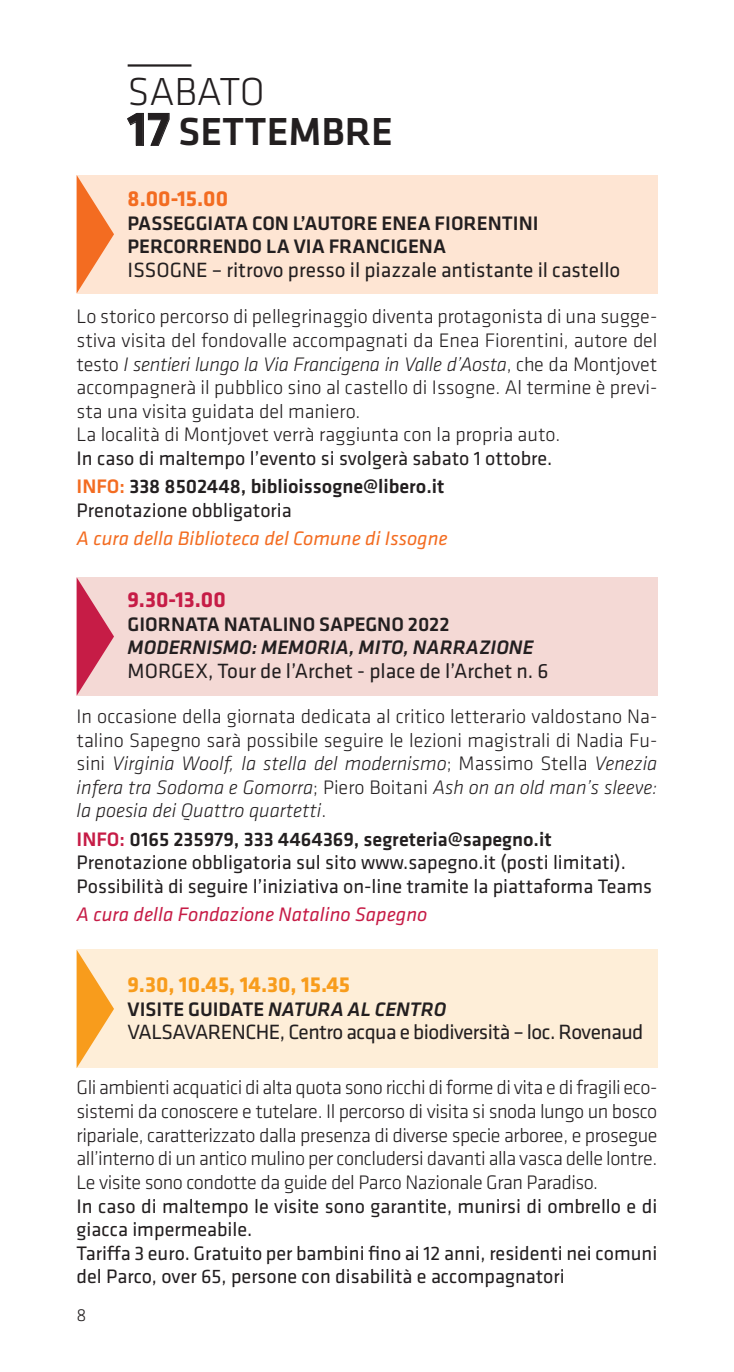
<style>
.page{position:relative;width:734px;height:1372px;background:#fff}
.page>*{position:absolute;margin:0;border:0;box-sizing:border-box;transform-origin:0 0}
.t1{font:500 40.5px/40.5px "Klavika";color:#231f20}
.t2{font:700 22.5px "Klavika";color:#f89c1c}
.t3{font:700 22.5px "Klavika";color:#f36c21}
.t4{font:700 22.5px "Klavika";color:#c61c46}
.t5{font:21.38px "Klavika";color:#231f20}
.t6{font:21.38px "Klavika";letter-spacing:-.025em;color:#231f20}
.t7{font:300 20.25px/23.6px "Klavika";color:#231f20;text-align:justify}
.t8{font:20.25px/23.6px "Klavika";color:#231f20}
.t9{font:500 20.25px/23.6px "Klavika";color:#231f20}
.t10{font:italic 500 20.25px "Klavika";color:#231f20}
.t11{font:italic 20.25px "Klavika";color:#f36c21}
.t12{font:italic 20.25px "Klavika";color:#c61c46}
.t13{font:300 18px "Klavika";color:#231f20}
.s1{font-weight:300}
.s2{font-weight:700;font-size:49.5px}
.s3{font-style:italic}
.s4{font-weight:500;color:#f36c21}
.s5{font-weight:500}
.s6{font-weight:500;color:#c61c46}
.s7{font-style:normal}
</style>
<div class="page">
<div style="left:77px;top:175px;width:580px;height:118px;background:#fee5d3"></div>
<svg style="left:77px;top:175px;width:37px;height:118px"></svg>
<div style="left:77px;top:577px;width:580px;height:119px;background:#f4d9d5"></div>
<svg style="left:77px;top:578px;width:37px;height:117px"></svg>
<div style="left:77px;top:949px;width:580px;height:119px;background:#feeed8"></div>
<svg style="left:77px;top:950px;width:37px;height:118px"></svg>
<hr style="left:128px;top:64px;width:63px;height:3px;background:#231f20">
<h1 class="t1" style="left:128px;top:72px;width:267px"><span class="s1">SABATO<br></span><span class="s2">17</span> SETTEMBRE</h1>
<p class="t3" style="left:128px;top:186px;width:102px">8.00-15.00</p>
<p class="t9" style="left:128px;top:212px;width:412px">PASSEGGIATA CON L’AUTORE ENEA FIORENTINI<br>PERCORRENDO LA VIA FRANCIGENA</p>
<p class="t5" style="left:128px;top:258px;width:494px">ISSOGNE – ritrovo presso il piazzale antistante il castello</p>
<p class="t7" style="left:77px;top:305px;width:582px;text-align:left">Lo storico percorso di pellegrinaggio diventa protagonista di una sugge&shy;stiva visita del fondovalle accompagnati da Enea Fiorentini, autore del testo <span class="s3">I sentieri lungo la Via Francigena in Valle d’Aosta</span>, che da Montjovet accompagnerà il pubblico sino al castello di Issogne. Al termine è previ&shy;sta una visita guidata del maniero.<br>La località di Montjovet verrà raggiunta con la propria auto.</p>
<p class="t8" style="left:77px;top:444px;width:477px;line-height:28.1px">In caso di maltempo l’evento si svolgerà sabato 1 ottobre.<br><span class="s4">INFO:</span> <span class="s5">338 8502448, biblioissogne@libero.it</span></p>
<p class="t8" style="left:77px;top:498px;width:217px">Prenotazione obbligatoria</p>
<p class="t11" style="left:77px;top:527px;width:372px">A cura della Biblioteca del Comune di Issogne</p>
<p class="t4" style="left:128px;top:587px;width:100px">9.30-13.00</p>
<p class="t9" style="left:128px;top:612px;width:323px">GIORNATA NATALINO SAPEGNO 2022</p>
<p class="t10" style="left:128px;top:636px;width:407px">MODERNISMO: MEMORIA, MITO, NARRAZIONE</p>
<p class="t5" style="left:128px;top:659px;width:422px">MORGEX, Tour de l’Archet - place de l’Archet n. 6</p>
<p class="t7" style="left:77px;top:704px;width:582px">In occasione della giornata dedicata al critico letterario valdostano Na&shy;talino Sapegno sarà possibile seguire le lezioni magistrali di Nadia Fu&shy;sini <span class="s3">Virginia Woolf, la stella del modernismo</span>; Massimo Stella <span class="s3">Venezia infera tra Sodoma e Gomorra</span>; Piero Boitani <span class="s3">Ash on an old man’s sleeve: la poesia dei Quattro quartetti</span>.</p>
<p class="t8" style="left:77px;top:827px;width:577px"><span class="s6">INFO:</span> <span class="s5">0165 235979, 333 4464369, segreteria@sapegno.it<br></span>Prenotazione obbligatoria sul sito www.sapegno.it (posti limitati).<br>Possibilità di seguire l’iniziativa on-line tramite la piattaforma Teams</p>
<p class="t12" style="left:77px;top:903px;width:352px">A cura della Fondazione Natalino Sapegno</p>
<p class="t2" style="left:128px;top:972px;width:224px">9.30, 10.45, 14.30, 15.45</p>
<p class="t10" style="left:128px;top:997px;width:320px"><span class="s7">VISITE GUIDATE</span> NATURA AL CENTRO</p>
<p class="t6" style="left:128px;top:1020px;width:517px">VALSAVARENCHE, Centro acqua e biodiversità – loc. Rovenaud</p>
<p class="t7" style="left:77px;top:1076px;width:582px">Gli ambienti acquatici di alta quota sono ricchi di forme di vita e di fragili eco&shy;sistemi da conoscere e tutelare. Il percorso di visita si snoda lungo un bosco ripariale, caratterizzato dalla presenza di diverse specie arboree, e prosegue all’interno di un antico mulino per concludersi davanti alla vasca delle lontre.<br>Le visite sono condotte da guide del Parco Nazionale Gran Paradiso.</p>
<p class="t8" style="left:77px;top:1194px;width:582px">In caso di maltempo le visite sono garantite, munirsi di ombrello e di giacca impermeabile.<br>Tariffa 3 euro. Gratuito per bambini fino ai 12 anni, residenti nei comuni del Parco, over 65, persone con disabilità e accompagnatori</p>
<p class="t13" style="left:77px;top:1304px;width:11px">8</p>
</div>
